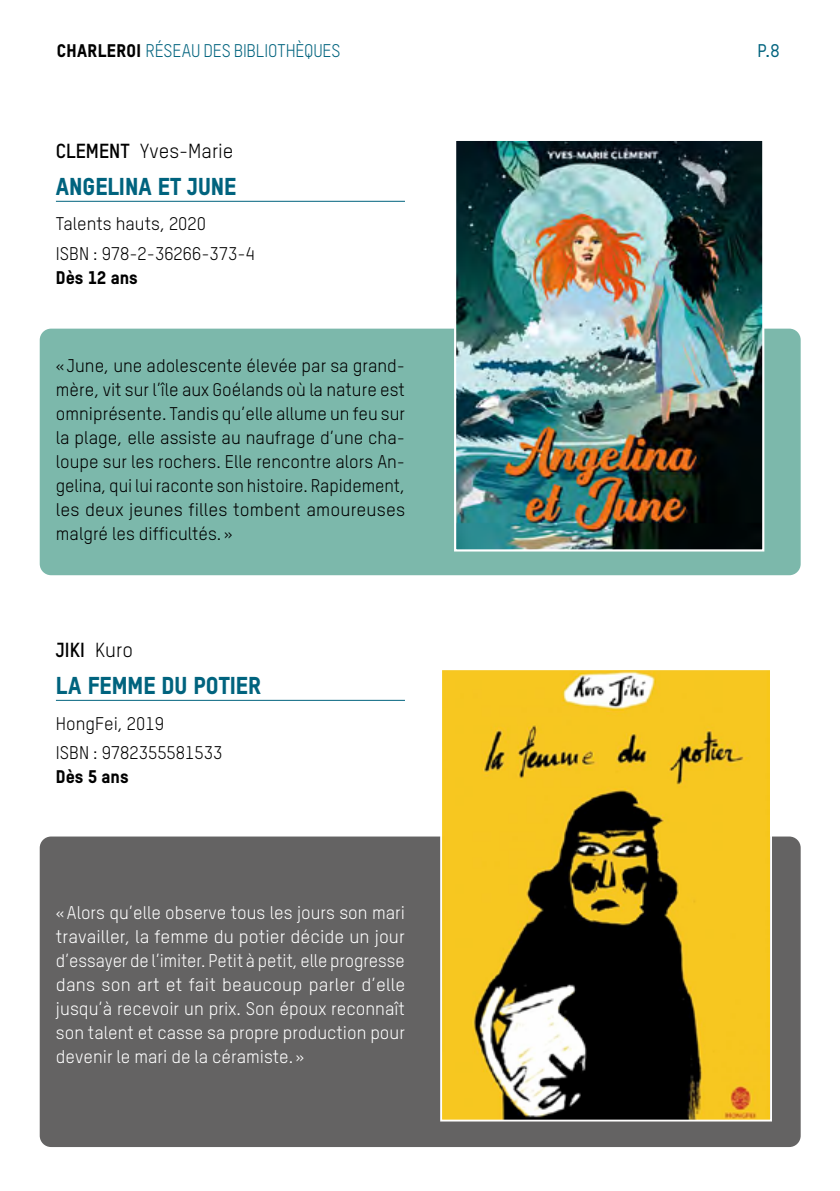
<style>
.page{position:relative;width:840px;height:1191px;background:#fff}
.page>*{position:absolute;margin:0;border:0;box-sizing:border-box;transform-origin:0 0}
.t1{font:800 24px "TSTAR";color:#00637e}
.t2{font:20px "TSTAR";color:#000}
.t3{font:700 20px "TSTAR";color:#000}
.t4{font:18px/24px "TSTAR";color:#000}
.t5{font:18px/24px "TSTAR";color:#fff;text-align:justify}
.t6{font:18px "TSTAR";letter-spacing:-.005em;color:#00637e}
.t7{font:800 18px "TSTAR";color:#000}
.t8{font:500 18px "TSTAR";color:#00637e}
.s1{font-weight:800;color:#000}
.s2{font-weight:700}
.s3{font-weight:400}
</style>
<div class="page">
<div style="left:40px;top:836px;width:760px;height:311px;background:#646363;border-radius:11px"></div>
<div style="left:40px;top:329px;width:760px;height:246px;background:#7cb8ab;border-radius:11px"></div>
<hr style="left:56px;top:201px;width:349px;height:1px;background:#00637e">
<img style="left:457px;top:142px;width:304px;height:406px">
<div style="left:454px;top:139px;width:310px;height:412px;border:2px solid #fff"></div>
<img style="left:443px;top:671px;width:325px;height:447px">
<div style="left:440px;top:668px;width:331px;height:453px;border:2px solid #fff"></div>
<hr style="left:56px;top:700px;width:349px;height:1px;background:#00637e">
<p class="t6" style="left:57px;top:40px;width:285px"><span class="s1">CHARLEROI</span> RÉSEAU DES BIBLIOTHÈQUES</p>
<p class="t8" style="left:757px;top:40px;width:24px">P.8</p>
<p class="t2" style="left:56px;top:139px;width:179px"><span class="s2">CLEMENT</span> Yves-Marie</p>
<h1 class="t1" style="left:56px;top:172px;width:182px">ANGELINA ET JUNE</h1>
<p class="t4" style="left:56px;top:209px;width:200px;line-height:29.6px">Talents hauts, 2020<br>ISBN : 978-2-36266-373-4</p>
<p class="t7" style="left:56px;top:267px;width:83px">Dès 12 ans</p>
<p class="t4" style="left:56px;top:353px;width:350px;text-align:justify">« June, une adolescente élevée par sa grand&shy;mère, vit sur l’île aux Goélands où la nature est omniprésente. Tandis qu’elle allume un feu sur la plage, elle assiste au naufrage d’une cha&shy;loupe sur les rochers. Elle rencontre alors An&shy;gelina, qui lui raconte son histoire. Rapidement, les deux jeunes filles tombent amoureuses malgré les difficultés. »</p>
<p class="t3" style="left:56px;top:637px;width:79px">JIKI <span class="s3">Kuro</span></p>
<h1 class="t1" style="left:56px;top:671px;width:206px">LA FEMME DU POTIER</h1>
<p class="t4" style="left:56px;top:708px;width:168px;line-height:29.6px">HongFei, 2019<br>ISBN : 9782355581533</p>
<p class="t7" style="left:56px;top:765px;width:74px">Dès 5 ans</p>
<p class="t5" style="left:56px;top:900px;width:350px">«Alors qu’elle observe tous les jours son mari travailler, la femme du potier décide un jour d’essayer de l’imiter. Petit à petit, elle progresse dans son art et fait beaucoup parler d’elle jusqu’à recevoir un prix. Son époux reconnaît son talent et casse sa propre production pour devenir le mari de la céramiste. »</p>
</div>
